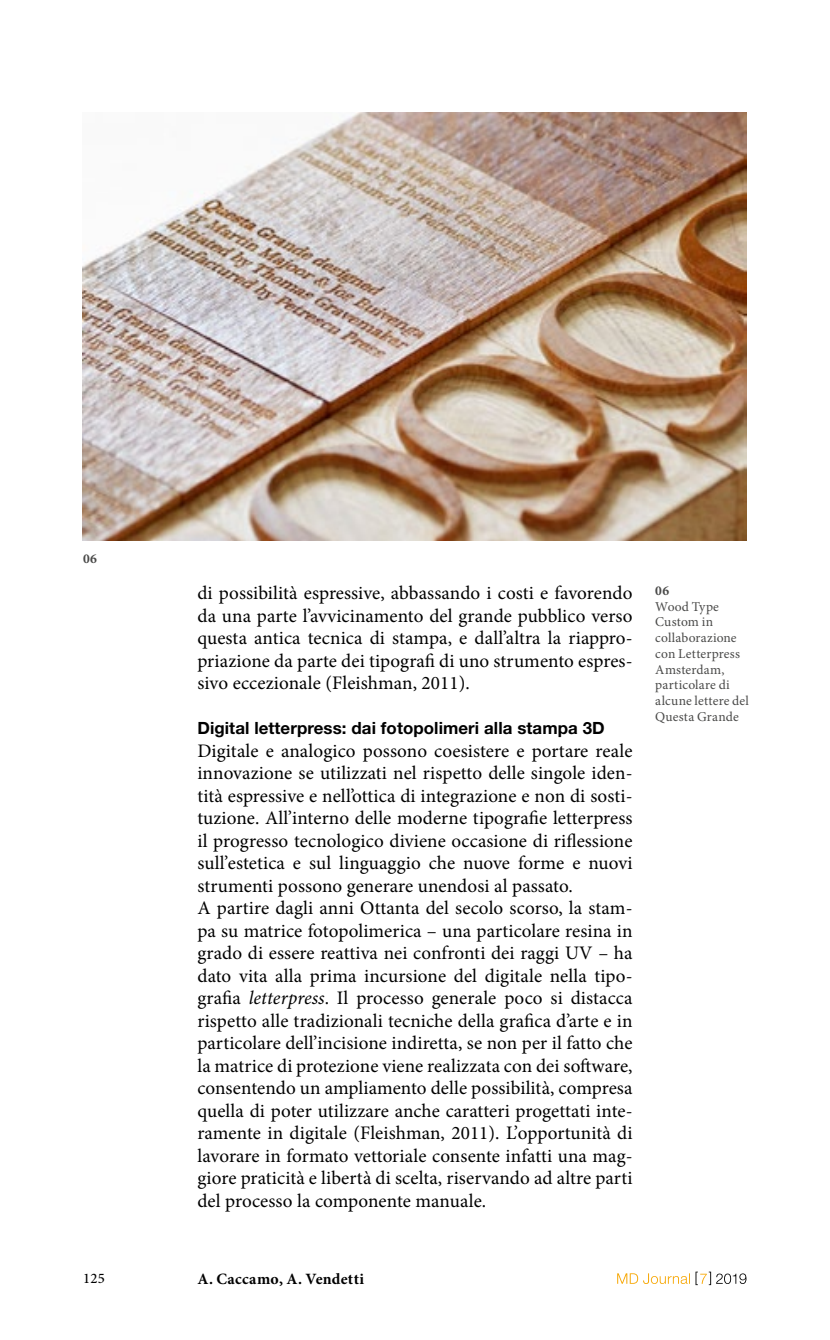
<style>
.page{position:relative;width:830px;height:1340px;background:#fff}
.page>*{position:absolute;margin:0;border:0;box-sizing:border-box;transform-origin:0 0}
.t1{font:19.12px/22.5px "Minion Pro";letter-spacing:.005em;color:#000;text-align:justify}
.t2{font:700 16.88px "Helvetica Neue";letter-spacing:.005em;color:#000}
.t3{font:700 15.75px "Minion Pro";letter-spacing:.02em;color:#000}
.t4{font:500 14.62px "Minion Pro";color:#000}
.t5{font:13.5px/15.8px "Minion Pro";letter-spacing:.015em;color:#4a4a49}
.t6{font:700 13.5px "Minion Pro";color:#4a4a49}
.s1{font-style:italic}
</style>
<div class="page">
<svg style="left:617px;top:1273px;width:70px;height:10px"></svg>
<svg style="left:695px;top:1271px;width:51px;height:14px"></svg>
<img style="left:83px;top:112px;width:663px;height:428px">
<p class="t6" style="left:83px;top:549px;width:16px">06</p>
<p class="t1" style="left:197px;top:582px;width:436px">di possibilità espressive, abbassando i costi e favorendo da una parte l’avvicinamento del grande pubblico verso questa antica tecnica di stampa, e dall’altra la riappro&shy;priazione da parte dei tipografi di uno strumento espres&shy;sivo eccezionale (Fleishman, 2011).</p>
<p class="t2" style="left:197px;top:718px;width:408px">Digital letterpress: dai fotopolimeri alla stampa 3D</p>
<p class="t1" style="left:197px;top:739px;width:436px;text-align:left">Digitale e analogico possono coesistere e portare reale innovazione se utilizzati nel rispetto delle singole iden&shy;tità espressive e nell’ottica di integrazione e non di sosti&shy;tuzione. All’interno delle moderne tipografie letterpress il progresso tecnologico diviene occasione di riflessione sull’estetica e sul linguaggio che nuove forme e nuovi strumenti possono generare unendosi al passato.<br>A partire dagli anni Ottanta del secolo scorso, la stam&shy;pa su matrice fotopolimerica – una particolare resina in grado di essere reattiva nei confronti dei raggi UV – ha dato vita alla prima incursione del digitale nella tipo&shy;grafia <span class="s1">letterpress</span>. Il processo generale poco si distacca rispetto alle tradizionali tecniche della grafica d’arte e in particolare dell’incisione indiretta, se non per il fatto che la matrice di protezione viene realizzata con dei software, consentendo un ampliamento delle possibilità, compresa quella di poter utilizzare anche caratteri progettati inte&shy;ramente in digitale (Fleishman, 2011). L’opportunità di lavorare in formato vettoriale consente infatti una mag&shy;giore praticità e libertà di scelta, riservando ad altre parti del processo la componente manuale.</p>
<p class="t6" style="left:655px;top:581px;width:15px">06</p>
<p class="t5" style="left:655px;top:598px;width:95px">Wood Type<br>Custom in collaborazione con Letterpress<br>Amsterdam, particolare di alcune lettere del<br>Questa Grande</p>
<p class="t4" style="left:83px;top:1268px;width:24px">125</p>
<p class="t3" style="left:197px;top:1267px;width:168px">A. Caccamo, A. Vendetti</p>
</div>
